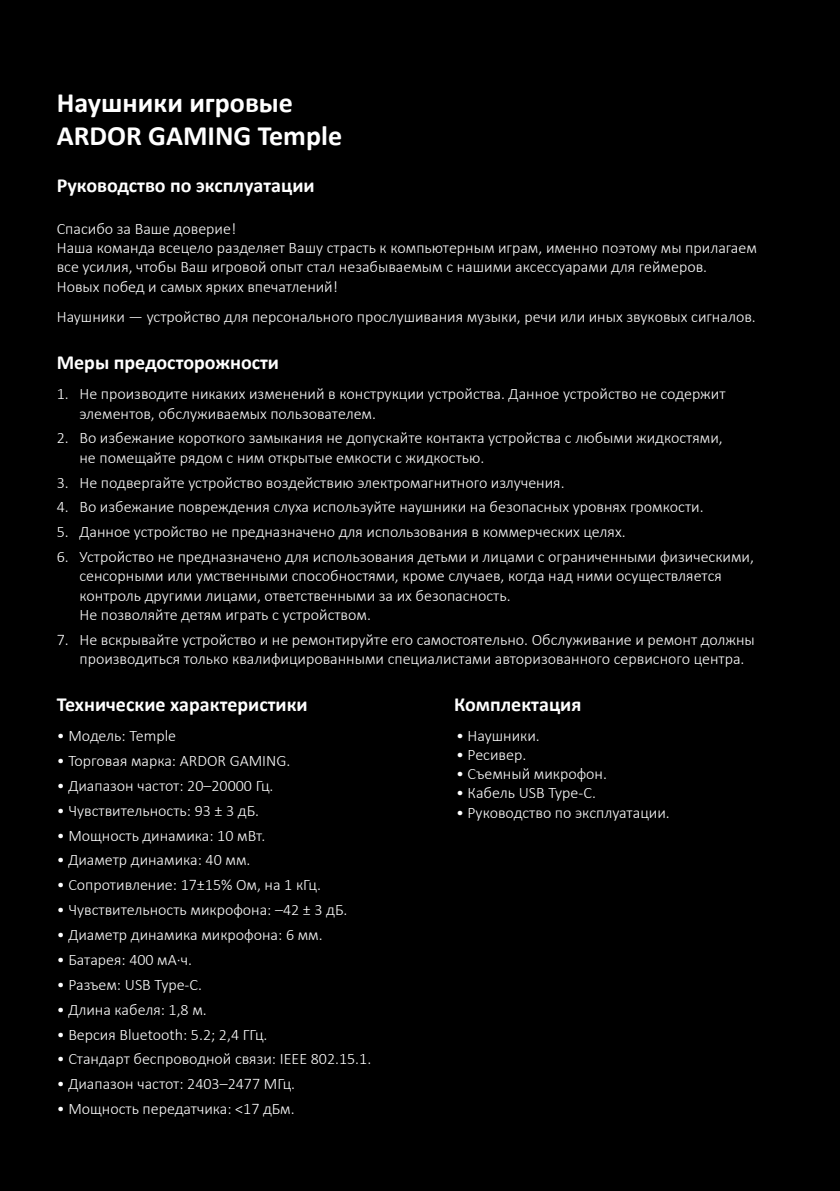
<style>
.page{position:relative;width:840px;height:1191px;background:#fff}
.page>*{position:absolute;margin:0;border:0;box-sizing:border-box;transform-origin:0 0}
.t1{font:700 28px/33.6px "Calibri";color:#fff}
.t2{font:700 20px "Calibri";color:#fff}
.t3{font:300 16px/19.2px "Calibri";color:#fff}
</style>
<div class="page">
<div style="left:0;top:0;width:839px;height:1191px;background:#000"></div>
<h1 class="t1" style="left:57px;top:85px;width:287px">Наушники игровые<br>ARDOR GAMING Temple</h1>
<p class="t2" style="left:57px;top:171px;width:259px">Руководство по эксплуатации</p>
<p class="t3" style="left:57px;top:219px;width:701px">Спасибо за Ваше доверие!<br>Наша команда всецело разделяет Вашу страсть к компьютерным играм, именно поэтому мы прилагаем все усилия, чтобы Ваш игровой опыт стал незабываемым с нашими аксессуарами для геймеров.<br>Новых побед и самых ярких впечатлений!</p>
<p class="t3" style="left:57px;top:307px;width:700px">Наушники — устройство для персонального прослушивания музыки, речи или иных звуковых сигналов.</p>
<p class="t2" style="left:57px;top:348px;width:224px">Меры предосторожности</p>
<p class="t3" style="left:79px;top:384px;width:647px;text-indent:-23px">1. Не производите никаких изменений в конструкции устройства. Данное устройство не содержит элементов, обслуживаемых пользователем.</p>
<p class="t3" style="left:79px;top:428px;width:644px;text-indent:-23px">2. Во избежание короткого замыкания не допускайте контакта устройства с любыми жидкостями, не помещайте рядом с ним открытые емкости с жидкостью.</p>
<p class="t3" style="left:57px;top:472px;width:509px">3. Не подвергайте устройство воздействию электромагнитного излучения.</p>
<p class="t3" style="left:57px;top:497px;width:648px">4. Во избежание повреждения слуха используйте наушники на безопасных уровнях громкости.</p>
<p class="t3" style="left:57px;top:522px;width:570px">5. Данное устройство не предназначено для использования в коммерческих целях.</p>
<p class="t3" style="left:79px;top:547px;width:675px;text-indent:-23px">6. Устройство не предназначено для использования детьми и лицами с ограниченными физическими, сенсорными или умственными способностями, кроме случаев, когда над ними осуществляется контроль другими лицами, ответственными за их безопасность.<br>Не позволяйте детям играть с устройством.</p>
<p class="t3" style="left:79px;top:629px;width:676px;text-indent:-23px">7. Не вскрывайте устройство и не ремонтируйте его самостоятельно. Обслуживание и ремонт должны производиться только квалифицированными специалистами авторизованного сервисного центра.</p>
<p class="t2" style="left:57px;top:690px;width:252px">Технические характеристики</p>
<p class="t2" style="left:454px;top:690px;width:129px">Комплектация</p>
<p class="t3" style="left:57px;top:726px;width:121px">• Модель: Temple</p>
<p class="t3" style="left:57px;top:751px;width:235px">• Торговая марка: ARDOR GAMING.</p>
<p class="t3" style="left:57px;top:776px;width:218px">• Диапазон частот: 20–20000 Гц.</p>
<p class="t3" style="left:57px;top:800px;width:204px">• Чувствительность: 93 ± 3 дБ.</p>
<p class="t3" style="left:57px;top:825px;width:210px">• Мощность динамика: 10 мВт.</p>
<p class="t3" style="left:57px;top:850px;width:195px">• Диаметр динамика: 40 мм.</p>
<p class="t3" style="left:57px;top:875px;width:266px">• Сопротивление: 17±15% Ом, на 1 кГц.</p>
<p class="t3" style="left:57px;top:900px;width:292px">• Чувствительность микрофона: –42 ± 3 дБ.</p>
<p class="t3" style="left:57px;top:925px;width:267px">• Диаметр динамика микрофона: 6 мм.</p>
<p class="t3" style="left:57px;top:950px;width:137px">• Батарея: 400 мА·ч.</p>
<p class="t3" style="left:57px;top:974px;width:147px">• Разъем: USB Type-C.</p>
<p class="t3" style="left:57px;top:999px;width:151px">• Длина кабеля: 1,8 м.</p>
<p class="t3" style="left:57px;top:1024px;width:212px">• Версия Bluetooth: 5.2; 2,4 ГГц.</p>
<p class="t3" style="left:57px;top:1049px;width:316px">• Стандарт беспроводной связи: IEEE 802.15.1.</p>
<p class="t3" style="left:57px;top:1074px;width:240px">• Диапазон частот: 2403–2477 МГц.</p>
<p class="t3" style="left:57px;top:1099px;width:239px">• Мощность передатчика: &lt;17 дБм.</p>
<p class="t3" style="left:456px;top:725px;width:85px">• Наушники.</p>
<p class="t3" style="left:456px;top:745px;width:72px">• Ресивер.</p>
<p class="t3" style="left:456px;top:764px;width:152px">• Съемный микрофон.</p>
<p class="t3" style="left:456px;top:783px;width:141px">• Кабель USB Type-C.</p>
<p class="t3" style="left:456px;top:802px;width:215px">• Руководство по эксплуатации.</p>
</div>
